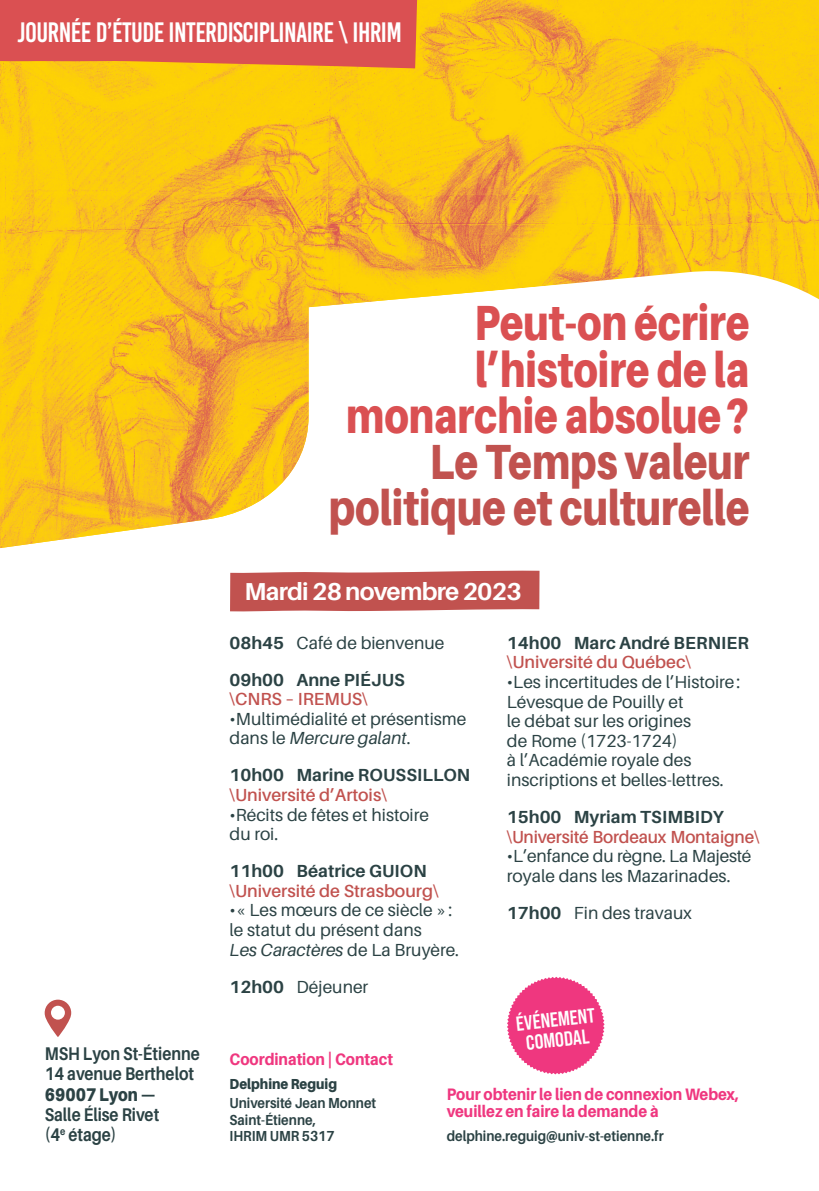
<style>
.page{position:relative;width:819px;height:1191px;background:#fff}
.page>*{position:absolute;margin:0;border:0;box-sizing:border-box;transform-origin:0 0}
.t1{font:900 49.35px/46.4px "Aileron";color:#da5052;text-align:right;scale:.8 1}
.t2{font:900 49.35px/46.4px "Aileron";color:#c1524f;text-align:right;scale:.8 1}
.t3{font:28px "Bebas Kai";letter-spacing:-.02em;color:#fff}
.t4{font:700 24.5px "Aileron";letter-spacing:-.03em;color:#fff}
.t5{font:20.47px/20.5px "Bebas Neue Pro Sm E Bd";color:#fff;text-align:center;scale:.95 1}
.t6{font:700 18.38px/20.3px "Aileron";color:#2b4244;scale:.85 1}
.t7{font:900 18.38px "Aileron";color:#2b4244;scale:.85 1}
.t8{font:17.5px/19.6px "Aileron";color:#2b4244}
.t9{font:700 17.5px/36.9px "Aileron";color:#2b4244}
.t10{font:600 17.5px "Aileron";color:#c1524f}
.t11{font:800 16.62px/17.7px "Aileron";color:#ef377f;scale:.9 1}
.t12{font:700 14.53px/16.6px "Aileron";color:#2b4244;scale:.9 1}
.t13{font:900 14.53px "Aileron";color:#2b4244;scale:.9 1}
.s1{font-weight:400}
.s2{font-style:italic}
.s3{font-weight:700}
</style>
<div class="page">
<img style="left:0;top:0;width:819px;height:548px">
<svg style="left:325px;top:249px;width:494px;height:299px"></svg>
<svg style="left:0;top:0;width:522px;height:123px;background:#ed9729"></svg>
<svg style="left:45px;top:999px;width:26px;height:38px"></svg>
<svg style="left:230px;top:570px;width:310px;height:42px;background:#c6605d"></svg>
<svg style="left:507px;top:976px;width:97px;height:98px"></svg>
<h2 class="t3" style="left:17px;top:17px;width:386px">JOURNÉE D’ÉTUDE INTERDISCIPLINAIRE \ IHRIM</h2>
<h1 class="t1" style="left:346px;top:299px;width:505px">Peut-on écrire l’histoire de la monarchie absolue?</h1>
<h1 class="t2" style="left:329px;top:438px;width:527px">Le Temps valeur politique et culturelle</h1>
<h3 class="t4" style="left:244px;top:578px;width:279px">Mardi 28 novembre 2023</h3>
<p class="t6" style="left:45px;top:1043px;width:184px">MSH Lyon St-Étienne<br>14 avenue Berthelot</p>
<p class="t7" style="left:45px;top:1083px;width:133px">69007 Lyon —</p>
<p class="t6" style="left:45px;top:1104px;width:136px">Salle Élise Rivet (4<sup>e</sup> étage)</p>
<p class="t9" style="left:229px;top:624px;width:216px">08h45 <span class="s1">Café de bienvenue<br></span>09h00 Anne PIÉJUS</p>
<p class="t10" style="left:229px;top:689px;width:140px">\CNRS – IREMUS\</p>
<p class="t8" style="left:229px;top:709px;width:238px">•Multimédialité et présentisme dans le <span class="s2">Mercure galant</span>.</p>
<p class="t9" style="left:229px;top:757px;width:242px">10h00 Marine ROUSSILLON</p>
<p class="t10" style="left:229px;top:785px;width:159px">\Université d’Artois\</p>
<p class="t8" style="left:229px;top:805px;width:201px">•Récits de fêtes et histoire du roi.</p>
<p class="t9" style="left:229px;top:852px;width:199px">11h00 Béatrice GUION</p>
<p class="t10" style="left:229px;top:881px;width:210px">\Université de Strasbourg\</p>
<p class="t8" style="left:229px;top:900px;width:231px">•« Les mœurs de ce siècle »: le statut du présent dans<br><span class="s2">Les Caractères</span> de La Bruyère.</p>
<p class="t8" style="left:229px;top:977px;width:140px"><span class="s3">12h00</span> Déjeuner</p>
<p class="t9" style="left:507px;top:624px;width:243px">14h00 Marc André BERNIER</p>
<p class="t10" style="left:507px;top:652px;width:186px">\Université du Québec\</p>
<p class="t8" style="left:507px;top:672px;width:235px">•Les incertitudes de l’Histoire:<br>Lévesque de Pouilly et<br>le débat sur les origines<br>de Rome (1723-1724)<br>à l’Académie royale des inscriptions et belles-lettres.</p>
<p class="t9" style="left:507px;top:798px;width:218px">15h00 Myriam TSIMBIDY</p>
<p class="t10" style="left:507px;top:826px;width:254px">\Université Bordeaux Montaigne\</p>
<p class="t8" style="left:507px;top:846px;width:246px">•L’enfance du règne. La Majesté royale dans les Mazarinades.</p>
<p class="t8" style="left:507px;top:903px;width:187px"><span class="s3">17h00</span> Fin des travaux</p>
<p class="t5" style="left:515px;top:1013px;width:85px;rotate:-6deg">ÉVÉNEMENT<br>COMODAL</p>
<p class="t11" style="left:229px;top:1050px;width:183px">Coordination | Contact</p>
<p class="t13" style="left:229px;top:1075px;width:121px">Delphine Reguig</p>
<p class="t12" style="left:229px;top:1094px;width:164px">Université Jean Monnet<br>Saint-Étienne,<br>IHRIM UMR 5317</p>
<p class="t11" style="left:446px;top:1085px;width:326px">Pour obtenir le lien de connexion Webex, veuillez en faire la demande à</p>
<p class="t12" style="left:446px;top:1128px;width:242px">delphine.reguig@univ-st-etienne.fr</p>
</div>
